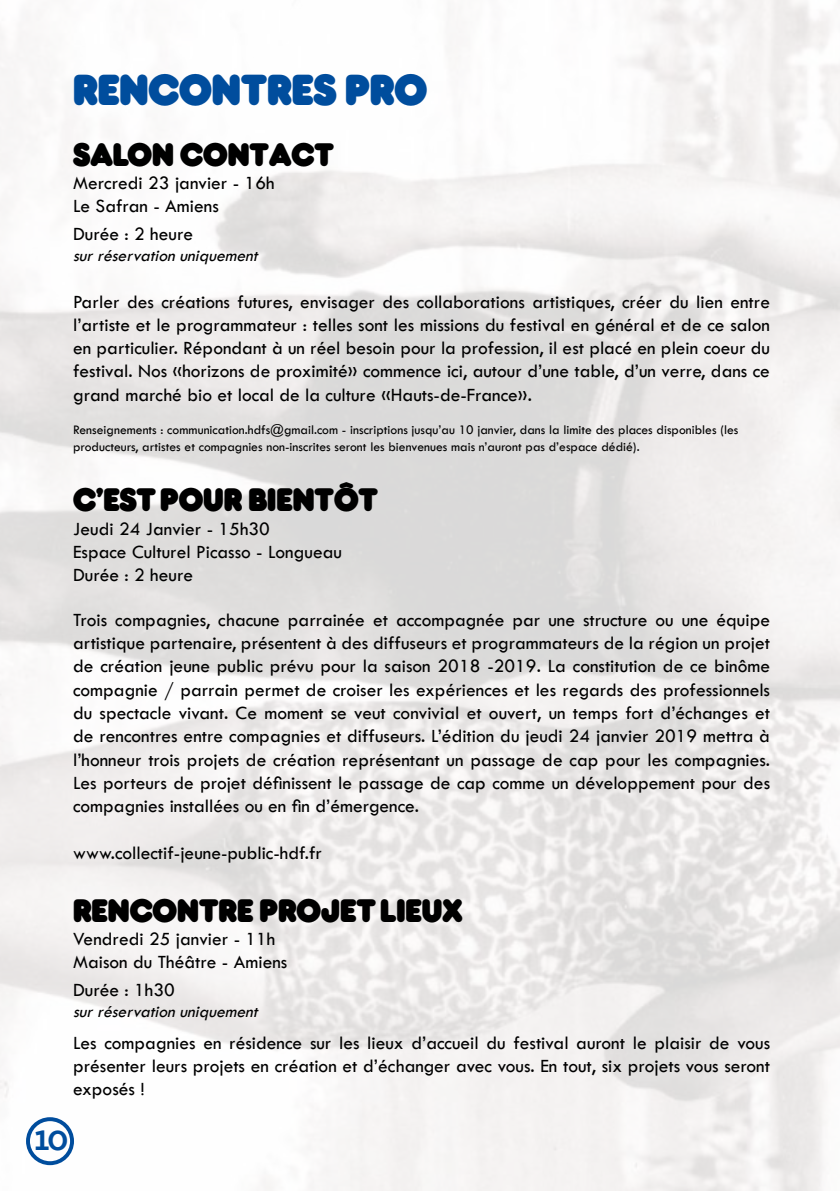
<style>
.page{position:relative;width:840px;height:1191px;background:#fff}
.page>*{position:absolute;margin:0;border:0;box-sizing:border-box;transform-origin:0 0}
.t1{font:700 38.8px "Frankfurter SHOP";color:#004d9d}
.t2{font:700 36.8px "Archer";color:#004d9d}
.t3{font:700 29.2px "Frankfurter SHOP";color:#000}
.t4{font:19.4px/23.2px "Tw Cen";color:#000}
.t5{font:italic 17.4px "Tw Cen";color:#000}
.t6{font:13.6px/16.2px "Tw Cen";color:#000}
</style>
<div class="page">
<img style="left:0;top:0;width:839px;height:1191px">
<div style="left:26px;top:1117px;width:48px;height:48px;border:4px solid #004d9d;border-radius:50%"></div>
<h1 class="t1" style="left:73px;top:66px;width:355px">RENCONTRES PRO</h1>
<h3 class="t3" style="left:73px;top:137px;width:262px">SALON CONTACT</h3>
<p class="t4" style="left:73px;top:171px;width:203px">Mercredi 23 janvier - 16h<br>Le Safran - Amiens</p>
<p class="t4" style="left:73px;top:222px;width:121px">Durée : 2 heure</p>
<p class="t5" style="left:73px;top:245px;width:190px">surréservationuniquement</p>
<p class="t4" style="left:73px;top:290px;width:698px;text-align:justify">Parler des créations futures, envisager des collaborations artistiques, créer du lien entre l’artiste et le programmateur : telles sont les missions du festival en général et de ce salon en particulier. Répondant à un réel besoin pour la profession, il est placé en plein coeur du festival. Nos «horizons de proximité» commence ici, autour d’une table, d’un verre, dans ce grand marché bio et local de la culture «Hauts-de-France».</p>
<p class="t6" style="left:73px;top:422px;width:666px">Renseignements : communication.hdfs@gmail.com - inscriptions jusqu’au 10 janvier, dans la limite des places disponibles (les producteurs, artistes et compagnies non-inscrites seront les bienvenues mais n’auront pas d’espace dédié).</p>
<h3 class="t3" style="left:73px;top:482px;width:306px">C’EST POUR BIENTÔT</h3>
<p class="t4" style="left:73px;top:517px;width:270px">Jeudi 24 Janvier - 15h30<br>Espace Culturel Picasso - Longueau<br>Durée : 2 heure</p>
<p class="t4" style="left:73px;top:608px;width:698px;text-align:justify">Trois compagnies, chacune parrainée et accompagnée par une structure ou une équipe artistique partenaire, présentent à des diffuseurs et programmateurs de la région un projet de création jeune public prévu pour la saison 2018 -2019. La constitution de ce binôme compagnie / parrain permet de croiser les expériences et les regards des professionnels du spectacle vivant. Ce moment se veut convivial et ouvert, un temps fort d’échanges et de rencontres entre compagnies et diffuseurs. L’édition du jeudi 24 janvier 2019 mettra à l’honneur trois projets de création représentant un passage de cap pour les compagnies.<br>Les porteurs de projet définissent le passage de cap comme un développement pour des compagnies installées ou en fin d’émergence.</p>
<p class="t4" style="left:73px;top:841px;width:250px">www.collectif-jeune-public-hdf.fr</p>
<h3 class="t3" style="left:73px;top:892px;width:390px">RENCONTRE PROJET LIEUX</h3>
<p class="t4" style="left:73px;top:927px;width:216px">Vendredi 25 janvier - 11h<br>Maison du Théâtre - Amiens</p>
<p class="t4" style="left:73px;top:978px;width:103px">Durée : 1h30</p>
<p class="t5" style="left:73px;top:1001px;width:190px">surréservationuniquement</p>
<p class="t4" style="left:73px;top:1030px;width:698px;text-align:justify">Les compagnies en résidence sur les lieux d’accueil du festival auront le plaisir de vous présenter leurs projets en création et d’échanger avec vous. En tout, six projets vous seront exposés !</p>
<h2 class="t2" style="left:34px;top:1109px;width:36px">10</h2>
</div>
